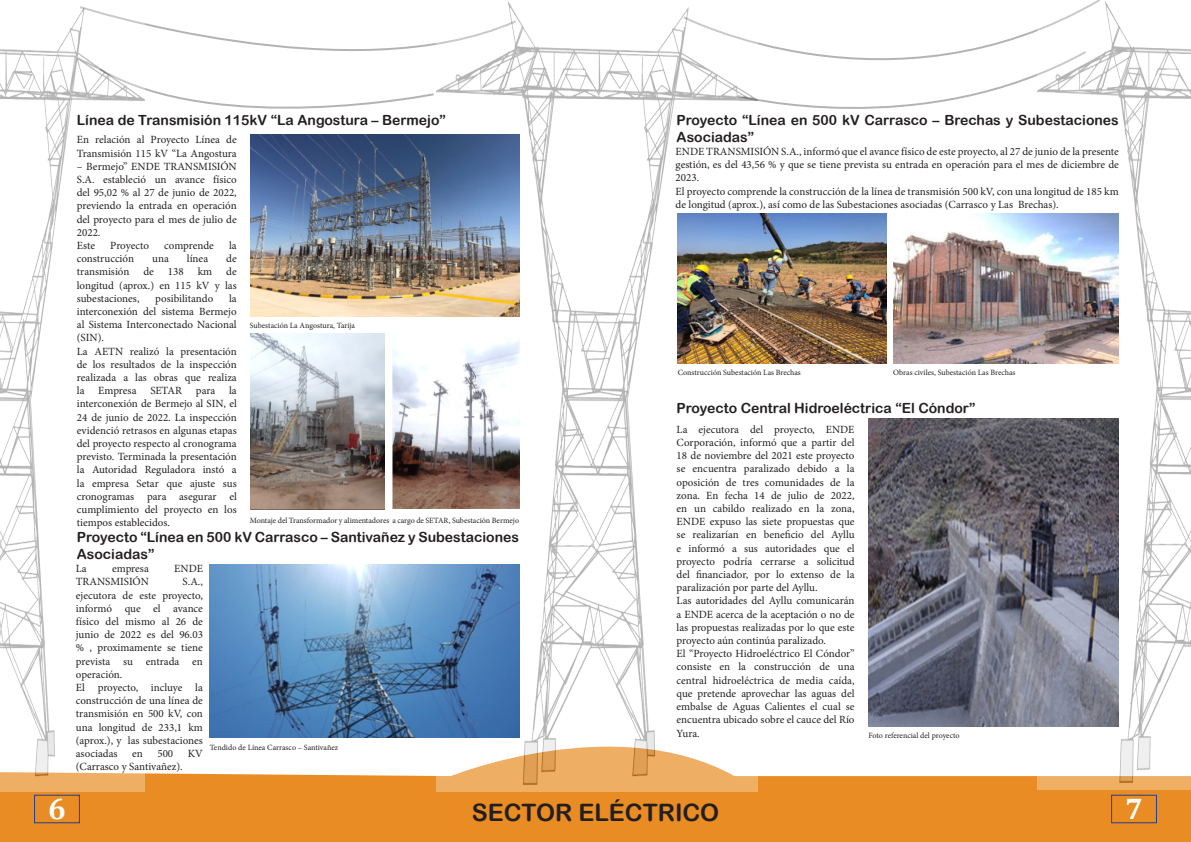
<style>
.page{position:relative;width:1191px;height:842px;background:#fff}
.page>*{position:absolute;margin:0;border:0;box-sizing:border-box;transform-origin:0 0}
.t1{font:700 30px "Cambria";color:#fff}
.t2{font:24px "Arial Rounded MT Bold";color:#231f20}
.t3{font:14px/16.8px "Arial Rounded MT Bold";color:#231f20}
.t4{font:11px/13.2px "Minion Pro";color:#231f20;text-align:justify}
.t5{font:8px "Minion Pro";color:#231f20}
</style>
<div class="page">
<svg style="left:0;top:710px;width:1191px;height:132px;fill:#e88c23"></svg>
<div style="left:1111px;top:795px;width:46px;height:28px;border:1px solid #253f8e"></div>
<div style="left:34px;top:795px;width:46px;height:28px;border:1px solid #253f8e"></div>
<svg style="left:757px;top:29px;width:280px;height:80px"></svg>
<svg style="left:145px;top:88px;width:289px;height:21px"></svg>
<svg style="left:145px;top:23px;width:292px;height:28px"></svg>
<img style="left:437px;top:1px;width:320px;height:790px">
<img style="left:0;top:6px;width:145px;height:785px">
<img style="left:1037px;top:0;width:154px;height:789px">
<img style="left:250px;top:134px;width:269px;height:183px">
<img style="left:250px;top:334px;width:134px;height:176px">
<img style="left:392px;top:334px;width:127px;height:175px">
<img style="left:210px;top:565px;width:309px;height:173px">
<img style="left:677px;top:213px;width:210px;height:151px">
<img style="left:893px;top:213px;width:225px;height:151px">
<img style="left:868px;top:418px;width:250px;height:308px">
<p class="t3" style="left:77px;top:111px;width:370px">Línea de Transmisión 115kV “La Angostura – Bermejo”</p>
<p class="t4" style="left:77px;top:133px;width:161px">En relación al Proyecto Línea de<br>Transmisión 115 kV “La Angostura</p>
<p class="t4" style="left:77px;top:160px;width:161px">– Bermejo” ENDE TRANSMISIÓN S.A. estableció un avance físico del 95,02 % al 27 de junio de 2022, previendo la entrada en operación del proyecto para el mes de julio de 2022.</p>
<p class="t4" style="left:77px;top:239px;width:20px">Este</p>
<p class="t4" style="left:110px;top:239px;width:40px">Proyecto</p>
<p class="t4" style="left:164px;top:239px;width:51px">comprende</p>
<p class="t4" style="left:229px;top:239px;width:9px">la</p>
<p class="t4" style="left:77px;top:252px;width:59px">construcción</p>
<p class="t4" style="left:152px;top:252px;width:18px">una</p>
<p class="t4" style="left:187px;top:252px;width:23px">línea</p>
<p class="t4" style="left:226px;top:252px;width:12px">de</p>
<p class="t4" style="left:77px;top:265px;width:54px">transmisión</p>
<p class="t4" style="left:143px;top:265px;width:12px">de</p>
<p class="t4" style="left:168px;top:265px;width:17px">138</p>
<p class="t4" style="left:198px;top:265px;width:16px">km</p>
<p class="t4" style="left:77px;top:265px;width:161px;text-indent:149px">de longitud (aprox.) en 115 kV y las subestaciones,</p>
<p class="t4" style="left:77px;top:292px;width:161px;text-indent:152px">la interconexión del sistema Bermejo al Sistema Interconectado Nacional (SIN).</p>
<p class="t4" style="left:77px;top:345px;width:161px">La AETN realizó la presentación de los resultados de la inspección realizada a las obras que realiza la</p>
<p class="t4" style="left:155px;top:292px;width:60px">posibilitando</p>
<p class="t5" style="left:250px;top:320px;width:107px">Subestación La Angostura, Tarija</p>
<p class="t4" style="left:77px;top:384px;width:161px;text-indent:152px">la interconexión de Bermejo al SIN, el 24 de junio de 2022. La inspección evidenció retrasos en algunas etapas del proyecto respecto al cronograma previsto. Terminada la presentación la Autoridad Reguladora instó a la empresa Setar que ajuste sus cronogramas para asegurar el cumplimiento del proyecto en los tiempos establecidos.</p>
<p class="t4" style="left:98px;top:384px;width:40px">Empresa</p>
<p class="t4" style="left:150px;top:384px;width:33px">SETAR</p>
<p class="t4" style="left:196px;top:384px;width:21px">para</p>
<p class="t5" style="left:250px;top:515px;width:271px">Montaje del Transformador y alimentadores a cargo de SETAR, Subestación Bermejo</p>
<p class="t3" style="left:77px;top:528px;width:444px">Proyecto “Línea en 500 kV Carrasco – Santivañez y Subestaciones<br>Asociadas”</p>
<p class="t4" style="left:76px;top:562px;width:12px">La</p>
<p class="t4" style="left:112px;top:562px;width:38px">empresa</p>
<p class="t4" style="left:174px;top:562px;width:30px">ENDE</p>
<p class="t4" style="left:76px;top:575px;width:75px">TRANSMISIÓN</p>
<p class="t4" style="left:76px;top:575px;width:129px;text-indent:107px">S.A., ejecutora de este proyecto, informó que el avance físico del mismo al 26 de junio de 2022 es del 96.03 % , proximamente se tiene prevista su entrada en operación.</p>
<p class="t4" style="left:76px;top:681px;width:129px">El proyecto, incluye la construcción de una línea de transmisión en 500 kV, con una longitud de 233,1 km (aprox.), y las subestaciones asociadas</p>
<p class="t5" style="left:210px;top:742px;width:130px">Tendido de Línea Carrasco – Santivañez</p>
<p class="t4" style="left:132px;top:747px;width:12px">en</p>
<p class="t4" style="left:157px;top:747px;width:17px">500</p>
<p class="t4" style="left:188px;top:747px;width:17px">KV</p>
<p class="t4" style="left:76px;top:760px;width:108px">(Carrasco y Santivañez).</p>
<p class="t3" style="left:676px;top:111px;width:444px">Proyecto “Línea en 500 kV Carrasco – Brechas y Subestaciones<br>Asociadas”</p>
<p class="t4" style="left:675px;top:145px;width:445px">ENDE TRANSMISIÓN S.A., informó que el avance físico de este proyecto, al 27 de junio de la presente gestión, es del 43,56 % y que se tiene prevista su entrada en operación para el mes de diciembre de 2023.</p>
<p class="t4" style="left:675px;top:185px;width:445px">El proyecto comprende la construcción de la línea de transmisión 500 kV, con una longitud de 185 km de longitud (aprox.), así como de las Subestaciones asociadas (Carrasco y Las Brechas).</p>
<p class="t5" style="left:677px;top:367px;width:125px">Construcción Subestación Las Brechas</p>
<p class="t5" style="left:893px;top:367px;width:124px">Obras civiles, Subestación Las Brechas</p>
<p class="t3" style="left:676px;top:399px;width:300px">Proyecto Central Hidroeléctrica “El Cóndor”</p>
<p class="t4" style="left:676px;top:423px;width:179px">La ejecutora del proyecto, ENDE Corporación, informó que a partir del 18 de noviembre del 2021 este proyecto se encuentra paralizado debido a la oposición de tres comunidades de la zona. En fecha 14 de julio de 2022, en un cabildo realizado en la zona, ENDE expuso las siete propuestas que se realizarían en beneficio del Ayllu e informó a sus autoridades que el proyecto podría cerrarse a solicitud del financiador, por lo extenso de la paralización por parte del Ayllu.</p>
<p class="t4" style="left:676px;top:594px;width:179px">Las autoridades del Ayllu comunicarán a ENDE acerca de la aceptación o no de las propuestas realizadas por lo que este proyecto aún continúa paralizado.</p>
<p class="t4" style="left:676px;top:647px;width:179px">El “Proyecto Hidroeléctrico El Cóndor” consiste en la construcción de una central hidroeléctrica de media caída, que pretende aprovechar las aguas del embalse de Aguas Calientes el cual se encuentra ubicado sobre el cauce del Río Yura.</p>
<p class="t5" style="left:868px;top:730px;width:93px">Foto referencial del proyecto</p>
<h1 class="t1" style="left:48px;top:788px;width:19px">6</h1>
<h2 class="t2" style="left:471px;top:798px;width:249px">SECTOR ELÉCTRICO</h2>
<h1 class="t1" style="left:1125px;top:788px;width:19px">7</h1>
</div>
